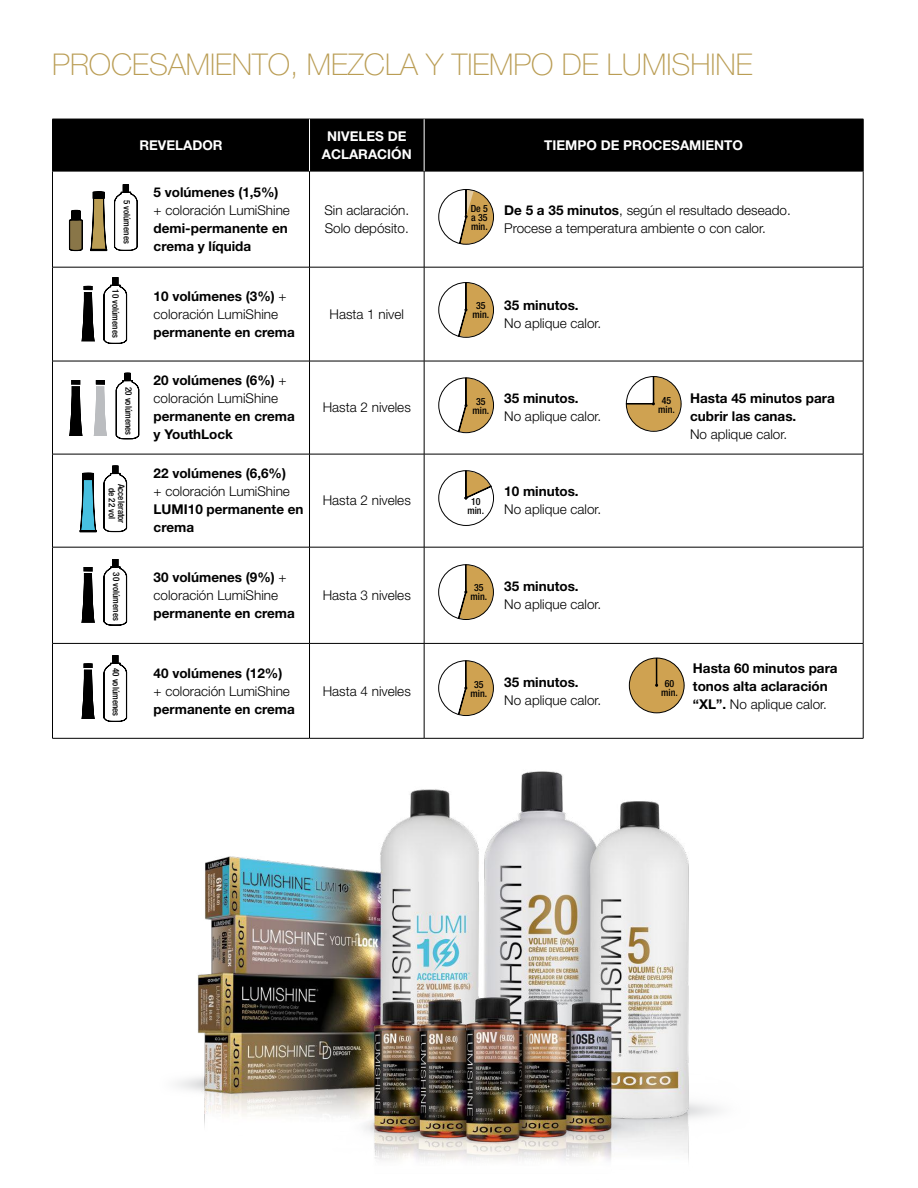
<style>
.page{position:relative;width:918px;height:1188px;background:#fff}
.page>*{position:absolute;margin:0;border:0;box-sizing:border-box;transform-origin:0 0}
.t1{font:100 30px "Helvetica Neue LT Std";color:#ba9d54}
.t2{font:300 13.5px/18px "Helvetica Neue LT Std";color:#000}
.t3{font:700 13.5px/18px "Helvetica Neue LT Std";color:#000}
.t4{font:700 13.5px/18px "Helvetica Neue LT Std";color:#fff;text-align:center}
.t5{font:500 condensed 9.9px/9.1px "Helvetica Neue LT Std";color:#000;text-align:center}
.t6{font:500 condensed 9px/9.4px "Helvetica Neue LT Std";color:#000;text-align:center}
.s1{font-weight:700}
.s2{font-weight:300}
</style>
<div class="page">
<img style="left:177px;top:771px;width:543px;height:390px">
<div style="left:53px;top:120px;width:810px;height:51px;background:#000"></div>
<svg style="left:53px;top:172px;width:810px;height:566px"></svg>
<hr style="left:52px;top:119px;width:258px;height:1px;background:#000">
<hr style="left:52px;top:119px;width:1px;height:52px;background:#000">
<hr style="left:310px;top:119px;width:114px;height:1px;background:#000">
<hr style="left:424px;top:119px;width:439px;height:1px;background:#000">
<hr style="left:863px;top:119px;width:1px;height:52px;background:#000">
<hr style="left:52px;top:171px;width:258px;height:1px;background:#000">
<hr style="left:52px;top:171px;width:1px;height:96px;background:#000">
<hr style="left:310px;top:171px;width:114px;height:1px;background:#000">
<hr style="left:309px;top:171px;width:1px;height:96px;background:#000">
<hr style="left:424px;top:171px;width:439px;height:1px;background:#000">
<hr style="left:424px;top:171px;width:1px;height:96px;background:#000">
<hr style="left:863px;top:171px;width:1px;height:96px;background:#000">
<hr style="left:52px;top:267px;width:258px;height:1px;background:#000">
<hr style="left:52px;top:267px;width:1px;height:94px;background:#000">
<hr style="left:310px;top:267px;width:114px;height:1px;background:#000">
<hr style="left:309px;top:267px;width:1px;height:94px;background:#000">
<hr style="left:424px;top:267px;width:439px;height:1px;background:#000">
<hr style="left:424px;top:267px;width:1px;height:94px;background:#000">
<hr style="left:863px;top:267px;width:1px;height:94px;background:#000">
<hr style="left:52px;top:361px;width:258px;height:1px;background:#000">
<hr style="left:52px;top:361px;width:1px;height:93px;background:#000">
<hr style="left:310px;top:361px;width:114px;height:1px;background:#000">
<hr style="left:309px;top:361px;width:1px;height:93px;background:#000">
<hr style="left:424px;top:361px;width:439px;height:1px;background:#000">
<hr style="left:424px;top:361px;width:1px;height:93px;background:#000">
<hr style="left:863px;top:361px;width:1px;height:93px;background:#000">
<hr style="left:52px;top:454px;width:258px;height:1px;background:#000">
<hr style="left:52px;top:454px;width:1px;height:93px;background:#000">
<hr style="left:310px;top:454px;width:114px;height:1px;background:#000">
<hr style="left:309px;top:454px;width:1px;height:93px;background:#000">
<hr style="left:424px;top:454px;width:439px;height:1px;background:#000">
<hr style="left:424px;top:454px;width:1px;height:93px;background:#000">
<hr style="left:863px;top:454px;width:1px;height:93px;background:#000">
<hr style="left:52px;top:547px;width:258px;height:1px;background:#000">
<hr style="left:52px;top:547px;width:1px;height:96px;background:#000">
<hr style="left:310px;top:547px;width:114px;height:1px;background:#000">
<hr style="left:309px;top:547px;width:1px;height:96px;background:#000">
<hr style="left:424px;top:547px;width:439px;height:1px;background:#000">
<hr style="left:424px;top:547px;width:1px;height:96px;background:#000">
<hr style="left:863px;top:547px;width:1px;height:96px;background:#000">
<hr style="left:52px;top:643px;width:258px;height:1px;background:#000">
<hr style="left:52px;top:644px;width:1px;height:94px;background:#000">
<hr style="left:310px;top:643px;width:114px;height:1px;background:#000">
<hr style="left:309px;top:644px;width:1px;height:94px;background:#000">
<hr style="left:424px;top:643px;width:439px;height:1px;background:#000">
<hr style="left:424px;top:644px;width:1px;height:94px;background:#000">
<hr style="left:863px;top:644px;width:1px;height:94px;background:#000">
<hr style="left:52px;top:738px;width:258px;height:1px;background:#000">
<hr style="left:310px;top:738px;width:114px;height:1px;background:#000">
<hr style="left:424px;top:738px;width:439px;height:1px;background:#000">
<hr style="left:309px;top:119px;width:1px;height:52px;background:#fff">
<hr style="left:424px;top:119px;width:1px;height:52px;background:#fff">
<svg style="left:438px;top:377px;width:59px;height:63px"></svg>
<svg style="left:438px;top:564px;width:59px;height:62px"></svg>
<svg style="left:626px;top:376px;width:59px;height:62px"></svg>
<svg style="left:629px;top:658px;width:59px;height:62px"></svg>
<svg style="left:438px;top:660px;width:59px;height:62px"></svg>
<svg style="left:438px;top:189px;width:58px;height:60px"></svg>
<svg style="left:438px;top:282px;width:59px;height:62px"></svg>
<svg style="left:438px;top:470px;width:56px;height:56px"></svg>
<svg style="left:69px;top:210px;width:13px;height:41px"></svg>
<svg style="left:114px;top:183px;width:24px;height:68px"></svg>
<svg style="left:91px;top:192px;width:16px;height:59px"></svg>
<svg style="left:80px;top:284px;width:16px;height:60px"></svg>
<svg style="left:104px;top:276px;width:23px;height:68px"></svg>
<svg style="left:80px;top:566px;width:16px;height:59px"></svg>
<svg style="left:104px;top:558px;width:23px;height:67px"></svg>
<svg style="left:80px;top:662px;width:16px;height:59px"></svg>
<svg style="left:104px;top:654px;width:23px;height:68px"></svg>
<svg style="left:68px;top:379px;width:16px;height:59px"></svg>
<svg style="left:92px;top:379px;width:16px;height:59px"></svg>
<svg style="left:116px;top:371px;width:23px;height:68px"></svg>
<svg style="left:104px;top:464px;width:23px;height:68px"></svg>
<svg style="left:80px;top:473px;width:16px;height:59px"></svg>
<h1 class="t1" style="left:52px;top:48px;width:702px">PROCESAMIENTO, MEZCLA Y TIEMPO DE LUMISHINE</h1>
<p class="t6" style="left:132px;top:200px;width:45px;rotate:90deg">5 volúmenes</p>
<p class="t4" style="left:139px;top:136px;width:85px">REVELADOR</p>
<p class="t4" style="left:322px;top:127px;width:91px">NIVELES DE<br>ACLARACIÓN</p>
<p class="t4" style="left:544px;top:136px;width:200px">TIEMPO DE PROCESAMIENTO</p>
<p class="t3" style="left:154px;top:183px;width:127px">5 volúmenes (1,5%)</p>
<p class="t2" style="left:154px;top:201px;width:138px">+ coloración LumiShine</p>
<p class="t3" style="left:154px;top:219px;width:136px">demi-permanente en crema y líquida</p>
<p class="t2" style="left:324px;top:201px;width:86px">Sin aclaración.<br>Solo depósito.</p>
<p class="t2" style="left:504px;top:201px;width:288px"><span class="s1">De 5 a 35 minutos</span>, según el resultado deseado.<br>Procese a temperatura ambiente o con calor.</p>
<p class="t5" style="left:471px;top:204px;width:19px;text-align:justify">De 5 a 35 min.</p>
<p class="t6" style="left:121px;top:289px;width:50px;rotate:90deg">10 volúmenes</p>
<p class="t6" style="left:134px;top:387px;width:50px;rotate:90deg">20 volúmenes</p>
<p class="t6" style="left:126px;top:484px;width:41px;rotate:90deg">Accelerator de 22 vol</p>
<p class="t2" style="left:154px;top:287px;width:135px"><span class="s1">10 volúmenes (3%)</span> + coloración LumiShine</p>
<p class="t3" style="left:154px;top:323px;width:143px">permanente en crema</p>
<p class="t2" style="left:154px;top:371px;width:135px"><span class="s1">20 volúmenes (6%)</span> + coloración LumiShine</p>
<p class="t3" style="left:154px;top:407px;width:143px">permanente en crema y YouthLock</p>
<p class="t3" style="left:154px;top:464px;width:134px">22 volúmenes (6,6%)</p>
<p class="t2" style="left:154px;top:482px;width:138px">+ coloración LumiShine</p>
<p class="t3" style="left:154px;top:500px;width:151px">LUMI10 permanente en crema</p>
<p class="t2" style="left:330px;top:305px;width:76px">Hasta 1 nivel</p>
<p class="t2" style="left:323px;top:398px;width:90px">Hasta 2 niveles</p>
<p class="t2" style="left:323px;top:491px;width:90px">Hasta 2 niveles</p>
<p class="t5" style="left:473px;top:301px;width:18px">35 min.</p>
<p class="t3" style="left:504px;top:296px;width:76px">35 minutos.</p>
<p class="t2" style="left:504px;top:314px;width:99px">No aplique calor.</p>
<p class="t5" style="left:473px;top:396px;width:18px">35 min.</p>
<p class="t3" style="left:504px;top:389px;width:76px">35 minutos.</p>
<p class="t2" style="left:504px;top:407px;width:99px">No aplique calor.</p>
<p class="t5" style="left:467px;top:497px;width:18px">10 min.</p>
<p class="t3" style="left:504px;top:482px;width:76px">10 minutos.</p>
<p class="t2" style="left:504px;top:500px;width:99px">No aplique calor.</p>
<p class="t5" style="left:658px;top:396px;width:18px">45 min.</p>
<p class="t3" style="left:690px;top:389px;width:146px">Hasta 45 minutos para cubrir las canas.</p>
<p class="t2" style="left:690px;top:425px;width:99px">No aplique calor.</p>
<p class="t6" style="left:121px;top:572px;width:50px;rotate:90deg">30 volúmenes</p>
<p class="t2" style="left:154px;top:568px;width:135px"><span class="s1">30 volúmenes (9%)</span> + coloración LumiShine</p>
<p class="t3" style="left:154px;top:604px;width:143px">permanente en crema</p>
<p class="t2" style="left:323px;top:586px;width:90px">Hasta 3 niveles</p>
<p class="t5" style="left:471px;top:583px;width:18px">35 min.</p>
<p class="t3" style="left:504px;top:577px;width:76px">35 minutos.</p>
<p class="t2" style="left:504px;top:595px;width:99px">No aplique calor.</p>
<p class="t6" style="left:121px;top:668px;width:50px;rotate:90deg">40 volúmenes</p>
<p class="t3" style="left:154px;top:663px;width:130px">40 volúmenes (12%)</p>
<p class="t2" style="left:154px;top:681px;width:138px">+ coloración LumiShine</p>
<p class="t3" style="left:154px;top:699px;width:143px">permanente en crema</p>
<p class="t2" style="left:323px;top:681px;width:90px">Hasta 4 niveles</p>
<p class="t5" style="left:471px;top:679px;width:18px">35 min.</p>
<p class="t3" style="left:504px;top:672px;width:76px">35 minutos.</p>
<p class="t2" style="left:504px;top:690px;width:99px">No aplique calor.</p>
<p class="t5" style="left:661px;top:679px;width:18px">60 min.</p>
<p class="t3" style="left:693px;top:659px;width:146px">Hasta 60 minutos para tonos alta aclaración “XL”. <span class="s2">No aplique calor.</span></p>
</div>
